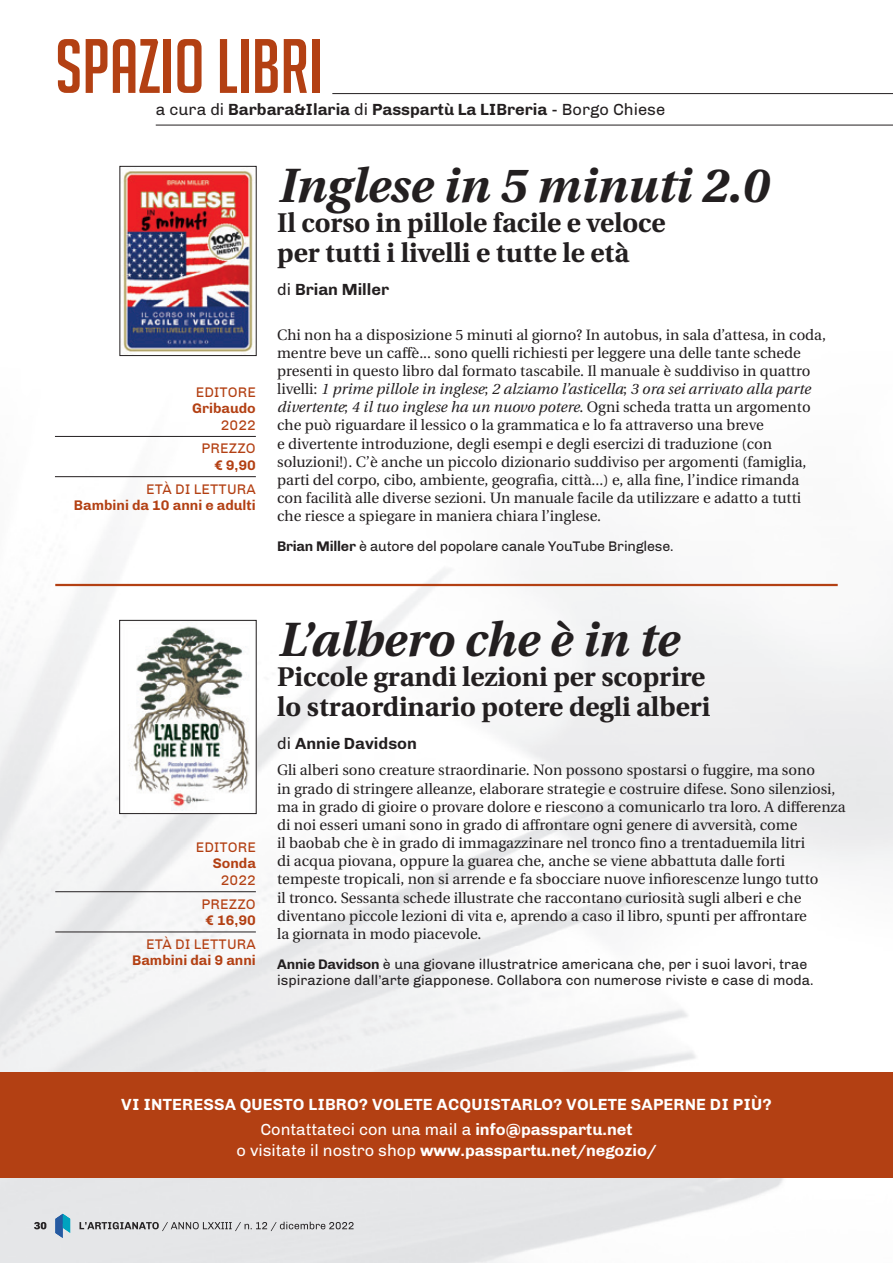
<style>
.page{position:relative;width:893px;height:1263px;background:#fff}
.page>*{position:absolute;margin:0;border:0;box-sizing:border-box;transform-origin:0 0}
.t1{font:75px "Big Noodle Titling";color:#b34013}
.t2{font:italic 700 48px "Heuristica";color:#231f20}
.t3{font:700 27px/30px "Heuristica";color:#231f20}
.t4{font:700 16.5px/25.2px "Chivo";letter-spacing:.01em;color:#fff;text-align:center}
.t5{font:700 16.5px "Chivo";color:#231f20}
.t6{font:15px/18.1px "Heuristica";color:#231f20}
.t7{font:14.25px/16.8px "Chivo";color:#231f20}
.t8{font:700 14.25px "Chivo";color:#b34013}
.t9{font:14.25px/23.7px "Chivo";letter-spacing:.01em;color:#b34013;text-align:right}
.s1{font-weight:400}
.s2{font-style:italic}
.s3{font-weight:700}
</style>
<div class="page">
<img style="left:0;top:313px;width:893px;height:950px">
<img style="left:55px;top:1214px;width:8px;height:24px">
<img style="left:63px;top:1214px;width:7px;height:19px">
<img style="left:80px;top:1222px;width:79px;height:7px">
<img style="left:159px;top:1222px;width:195px;height:9px">
<svg style="left:34px;top:1222px;width:12px;height:7px"></svg>
<hr style="left:332px;top:93px;width:561px;height:1px;background:#231f20">
<hr style="left:156px;top:125px;width:737px;height:1px;background:#231f20">
<div style="left:0;top:1073px;width:893px;height:105px;background:#b34013"></div>
<hr style="left:55px;top:436px;width:201px;height:1px;background:#231f20">
<hr style="left:55px;top:476px;width:201px;height:1px;background:#231f20">
<img style="left:122px;top:169px;width:132px;height:185px">
<div style="left:120px;top:166px;width:136px;height:190px;border:1px solid #231f20"></div>
<img style="left:121px;top:622px;width:133px;height:190px">
<div style="left:119px;top:620px;width:137px;height:194px;border:1px solid #231f20"></div>
<hr style="left:55px;top:891px;width:201px;height:1px;background:#231f20">
<hr style="left:55px;top:931px;width:201px;height:1px;background:#231f20">
<hr style="left:55px;top:584px;width:783px;height:2px;background:#b34013">
<h1 class="t1" style="left:55px;top:26px;width:269px">SPAZIO LIBRI</h1>
<p class="t5" style="left:156px;top:100px;width:511px"><span class="s1">a cura di</span> Barbara&amp;Ilaria <span class="s1">di</span> Passpartù La LIBreria <span class="s1">- Borgo Chiese</span></p>
<p class="t9" style="left:196px;top:380px;width:62px">EDITORE</p>
<p class="t8" style="left:192px;top:400px;width:65px">Gribaudo</p>
<p class="t9" style="left:201px;top:413px;width:56px">2022<br>PREZZO</p>
<p class="t8" style="left:214px;top:457px;width:43px">€ 9,90</p>
<p class="t9" style="left:146px;top:477px;width:111px">ETÀ DI LETTURA</p>
<p class="t8" style="left:74px;top:497px;width:183px">Bambini da 10 anni e adulti</p>
<h2 class="t2" style="left:277px;top:147px;width:492px">Inglese in 5 minuti 2.0</h2>
<h3 class="t3" style="left:277px;top:207px;width:390px">Il corso in pillole facile e veloce per tutti i livelli e tutte le età</h3>
<p class="t5" style="left:277px;top:279px;width:114px"><span class="s1">di</span> Brian Miller</p>
<p class="t6" style="left:277px;top:325px;width:550px">Chi non ha a disposizione 5 minuti al giorno? In autobus, in sala d’attesa, in coda, mentre beve un caffè... sono quelli richiesti per leggere una delle tante schede presenti in questo libro dal formato tascabile. Il manuale è suddiviso in quattro livelli: <span class="s2">1 prime pillole in inglese</span>; <span class="s2">2 alziamo l’asticella</span>; <span class="s2">3 ora sei arrivato alla parte divertente</span>; <span class="s2">4 il tuo inglese ha un nuovo potere</span>. Ogni scheda tratta un argomento che può riguardare il lessico o la grammatica e lo fa attraverso una breve<br>e divertente introduzione, degli esempi e degli esercizi di traduzione (con soluzioni!). C’è anche un piccolo dizionario suddiviso per argomenti (famiglia, parti del corpo, cibo, ambiente, geografia, città...) e, alla fine, l’indice rimanda con facilità alle diverse sezioni. Un manuale facile da utilizzare e adatto a tutti che riesce a spiegare in maniera chiara l’inglese.</p>
<p class="t7" style="left:277px;top:538px;width:398px"><span class="s3">Brian Miller</span> è autore del popolare canale YouTube Bringlese.</p>
<p class="t9" style="left:196px;top:835px;width:62px">EDITORE</p>
<p class="t8" style="left:213px;top:855px;width:45px">Sonda</p>
<p class="t9" style="left:201px;top:868px;width:56px">2022<br>PREZZO</p>
<p class="t8" style="left:206px;top:912px;width:52px">€ 16,90</p>
<p class="t9" style="left:146px;top:932px;width:111px">ETÀ DI LETTURA</p>
<p class="t8" style="left:132px;top:952px;width:125px">Bambini dai 9 anni</p>
<h2 class="t2" style="left:277px;top:601px;width:402px">L’albero che è in te</h2>
<h3 class="t3" style="left:277px;top:661px;width:435px">Piccole grandi lezioni per scoprire lo straordinario potere degli alberi</h3>
<p class="t5" style="left:277px;top:733px;width:141px"><span class="s1">di</span> Annie Davidson</p>
<p class="t6" style="left:277px;top:761px;width:570px">Gli alberi sono creature straordinarie. Non possono spostarsi o fuggire, ma sono<br>in grado di stringere alleanze, elaborare strategie e costruire difese. Sono silenziosi, ma in grado di gioire o provare dolore e riescono a comunicarlo tra loro. A differenza di noi esseri umani sono in grado di affrontare ogni genere di avversità, come<br>il baobab che è in grado di immagazzinare nel tronco fino a trentaduemila litri<br>di acqua piovana, oppure la guarea che, anche se viene abbattuta dalle forti tempeste tropicali, non si arrende e fa sbocciare nuove infiorescenze lungo tutto<br>il tronco. Sessanta schede illustrate che raccontano curiosità sugli alberi e che diventano piccole lezioni di vita e, aprendo a caso il libro, spunti per affrontare<br>la giornata in modo piacevole.</p>
<p class="t7" style="left:277px;top:955px;width:538px"><span class="s3">Annie Davidson</span> è una giovane illustratrice americana che, per i suoi lavori, trae ispirazione dall’arte giapponese. Collabora con numerose riviste e case di moda.</p>
<p class="t4" style="left:121px;top:1091px;width:652px">VI INTERESSA QUESTO LIBRO? VOLETE ACQUISTARLO? VOLETE SAPERNE DI PIÙ?<br><span class="s1">Contattateci con una mail a</span> info@passpartu.net</p>
<p class="t4" style="left:237px;top:1138px;width:421px"><span class="s1">o visitate il nostro shop</span> www.passpartu.net/negozio/</p>
</div>
